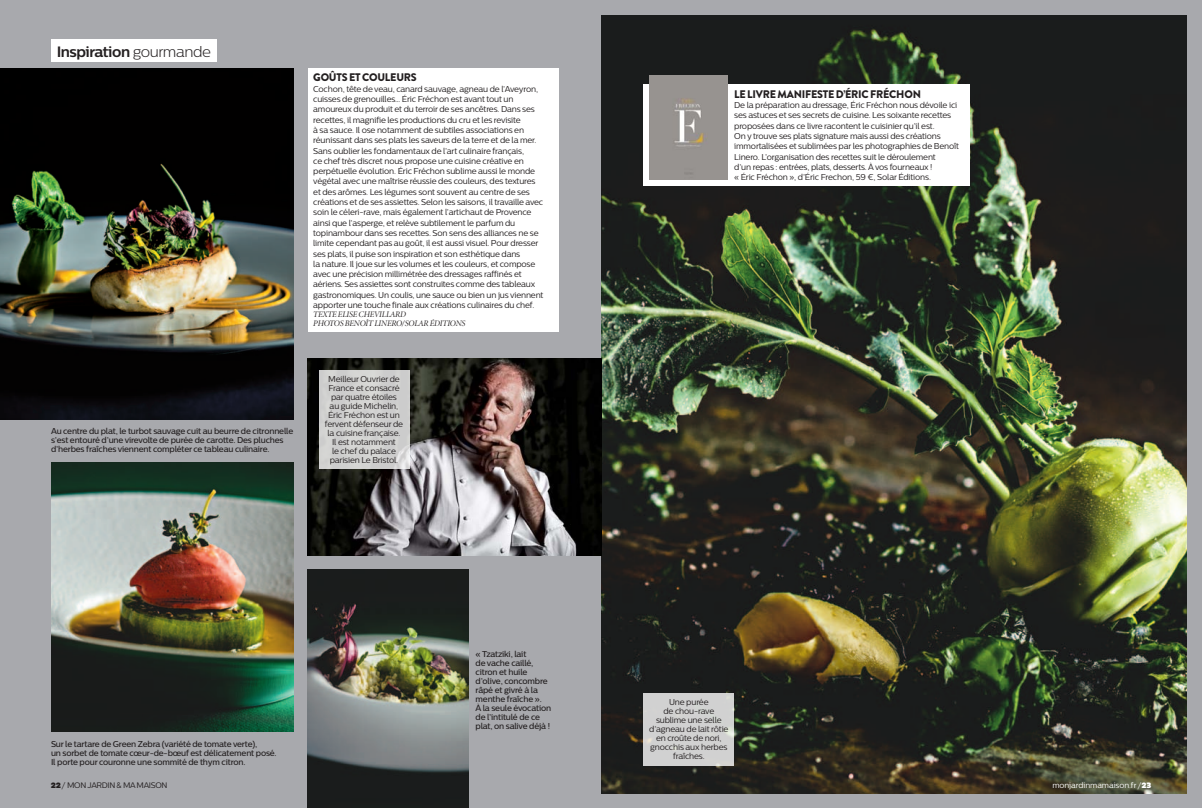
<style>
.page{position:relative;width:1202px;height:808px;background:#a8a9ad}
.page>*{position:absolute;margin:0;border:0;box-sizing:border-box;transform-origin:0 0}
.t1{font:700 15px "Centrale Sans";letter-spacing:-.03em;color:#231f20}
.titre_encadré{font:900 11px "Brandon Grotesque";letter-spacing:-.02em;color:#231f20}
.texte_encadrés{font:8.5px/10.3px "Centrale Sans";letter-spacing:-.02em;color:#231f20}
.legende{font:500 8.5px/9px "Centrale Sans";letter-spacing:-.02em;color:#231f20}
.legende-2{font:8.5px/9px "Centrale Sans";letter-spacing:-.02em;color:#231f20;text-align:center}
.texte_encadrés-2{font:italic 8.5px "Minion Display";letter-spacing:-.02em;color:#231f20}
.t2{font:8px "Centrale Sans";letter-spacing:-.01em;color:#fff}
.t3{font:8px "Centrale Sans";letter-spacing:-.04em;color:#231f20}
.s1{font-weight:300}
.s2{font-family:"Pluto Sans";font-weight:900}
</style>
<div class="page">
<img style="left:51px;top:462px;width:242px;height:270px">
<img style="left:601px;top:16px;width:585px;height:777px">
<img style="left:308px;top:358px;width:293px;height:197px">
<img style="left:308px;top:570px;width:160px;height:238px">
<img style="left:0;top:68px;width:293px;height:352px">
<div style="left:51px;top:40px;width:166px;height:22px;background:#fff"></div>
<div style="left:308px;top:68px;width:250px;height:264px;background:#fff"></div>
<div style="left:643px;top:84px;width:326px;height:102px;background:#fff"></div>
<div style="left:643px;top:693px;width:91px;height:72px;background:#d1d1d1"></div>
<div style="left:319px;top:370px;width:90px;height:99px;background:#d0d0cf"></div>
<img style="left:650px;top:75px;width:77px;height:104px">
<h1 class="t1" style="left:57px;top:42px;width:156px">Inspiration <span class="s1">gourmande</span></h1>
<p class="legende" style="left:51px;top:427px;width:244px">Au centre du plat, le turbot sauvage cuit au beurre de citronnelle s’est entouré d’une virevolte de purée de carotte. Des pluches d’herbes fraîches viennent compléter ce tableau culinaire.</p>
<p class="titre_encadré" style="left:313px;top:70px;width:105px">GOÛTS ET COULEURS</p>
<p class="texte_encadrés" style="left:313px;top:83px;width:232px">Cochon, tête de veau, canard sauvage, agneau de l’Aveyron, cuisses de grenouilles… Éric Fréchon est avant tout un amoureux du produit et du terroir de ses ancêtres. Dans ses recettes, il magnifie les productions du cru et les revisite<br>à sa sauce. Il ose notamment de subtiles associations en réunissant dans ses plats les saveurs de la terre et de la mer.<br>Sans oublier les fondamentaux de l’art culinaire français,<br>ce chef très discret nous propose une cuisine créative en perpétuelle évolution. Éric Fréchon sublime aussi le monde végétal avec une maîtrise réussie des couleurs, des textures et des arômes. Les légumes sont souvent au centre de ses créations et de ses assiettes. Selon les saisons, il travaille avec soin le céleri-rave, mais également l’artichaut de Provence ainsi que l’asperge, et relève subtilement le parfum du topinambour dans ses recettes. Son sens des alliances ne se limite cependant pas au goût, il est aussi visuel. Pour dresser ses plats, il puise son inspiration et son esthétique dans<br>la nature. Il joue sur les volumes et les couleurs, et compose avec une précision millimétrée des dressages raffinés et aériens. Ses assiettes sont construites comme des tableaux gastronomiques. Un coulis, une sauce ou bien un jus viennent apporter une touche finale aux créations culinaires du chef.</p>
<p class="texte_encadrés-2" style="left:313px;top:310px;width:94px">TEXTE ELISE CHEVILLARD</p>
<p class="texte_encadrés-2" style="left:313px;top:319px;width:154px">PHOTOS BENOÎT LINERO/SOLAR ÉDITIONS</p>
<p class="legende-2" style="left:325px;top:374px;width:80px">Meilleur Ouvrier de<br>France et consacré par quatre étoiles<br>au guide Michelin,<br>Éric Fréchon est un fervent défenseur de la cuisine française.<br>Il est notamment<br>le chef du palace parisien Le Bristol.</p>
<p class="legende" style="left:51px;top:740px;width:227px">Sur le tartare de Green Zebra (variété de tomate verte),<br>un sorbet de tomate cœur-de-bœuf est délicatement posé.<br>Il porte pour couronne une sommité de thym citron.</p>
<p class="legende" style="left:476px;top:650px;width:74px">« Tzatziki, lait<br>de vache caillé, citron et huile d’olive, concombre râpé et givré à la menthe fraîche ».</p>
<p class="legende" style="left:476px;top:704px;width:77px">À la seule évocation de l’intitulé de ce plat, on salive déjà !</p>
<p class="titre_encadré" style="left:734px;top:86px;width:188px">LE LIVRE MANIFESTE D’ÉRIC FRÉCHON</p>
<p class="texte_encadrés" style="left:734px;top:100px;width:226px">De la préparation au dressage, Éric Fréchon nous dévoile ici ses astuces et ses secrets de cuisine. Les soixante recettes proposées dans ce livre racontent le cuisinier qu’il est.<br>On y trouve ses plats signature mais aussi des créations immortalisées et sublimées par les photographies de Benoît Linero. L’organisation des recettes suit le déroulement<br>d’un repas : entrées, plats, desserts. À vos fourneaux !</p>
<p class="texte_encadrés" style="left:734px;top:172px;width:198px">« Éric Fréchon », d’Éric Frechon, 59 €, Solar Éditions.</p>
<p class="legende-2" style="left:669px;top:698px;width:41px">Une purée</p>
<p class="legende-2" style="left:649px;top:707px;width:81px">de chou-rave sublime une selle d’agneau de lait rôtie en croûte de nori, gnocchis aux herbes fraîches.</p>
<p class="t3" style="left:51px;top:781px;width:118px"><span class="s2">22</span>/ MON JARDIN &amp; MA MAISON</p>
<p class="t2" style="left:1052px;top:781px;width:101px">monjardinmamaison.fr /<span class="s2">23</span></p>
</div>
